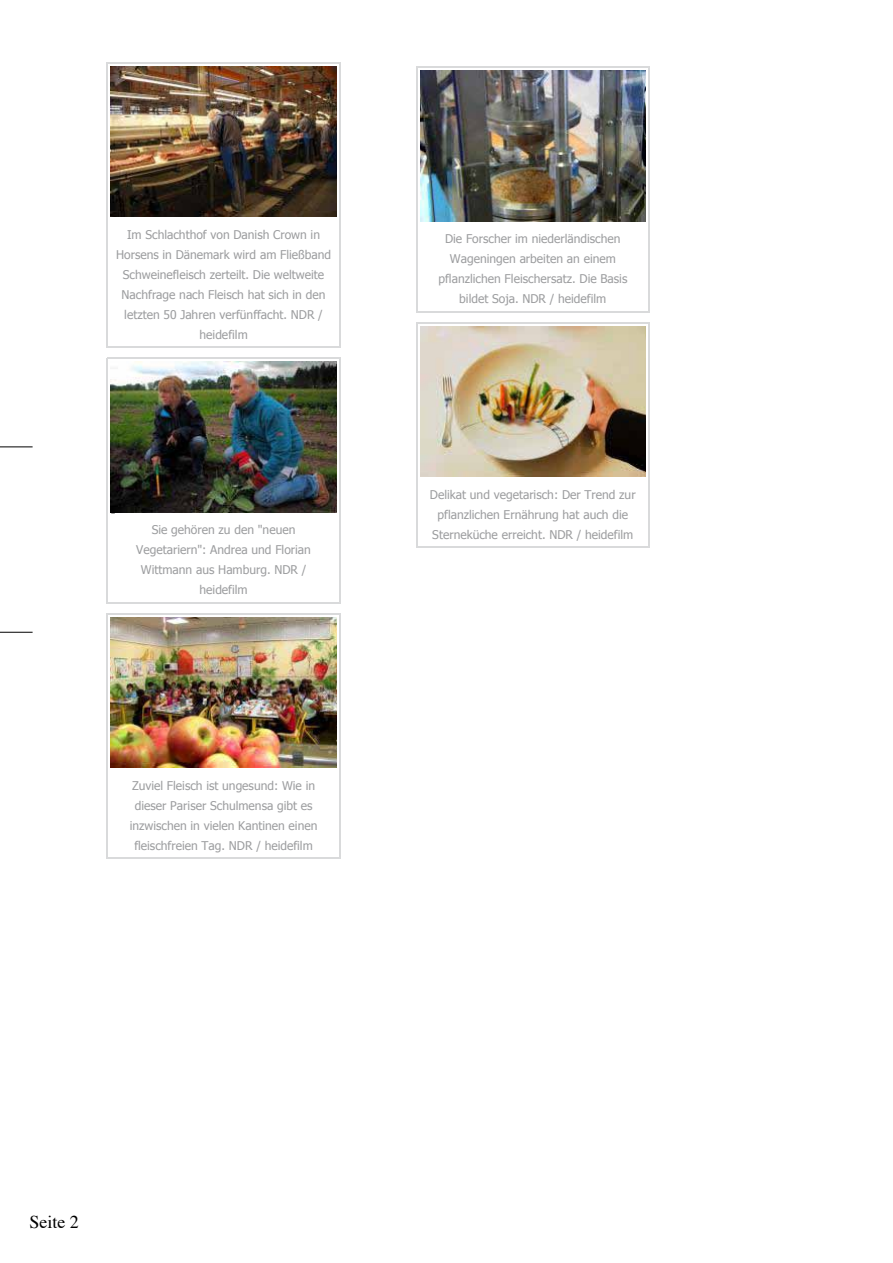
<style>
.page{position:relative;width:893px;height:1263px;background:#fff}
.page>*{position:absolute;margin:0;border:0;box-sizing:border-box;transform-origin:0 0}
.t1{font:18px "Times";color:#000}
.t2{font:13.05px "Tahoma";color:#000}
.t3{font:12px/20.1px "Tahoma";color:#9c9d9f;text-align:center}
</style>
<div class="page">
<hr style="left:0;top:632px;width:33px;height:1px;background:#000">
<hr style="left:0;top:446px;width:33px;height:1px;background:#000">
<hr style="left:107px;top:62px;width:233px;height:1px;background:#d9dadb">
<hr style="left:107px;top:347px;width:233px;height:1px;background:#d9dadb">
<hr style="left:107px;top:62px;width:1px;height:286px;background:#d9dadb">
<hr style="left:339px;top:62px;width:1px;height:286px;background:#d9dadb">
<hr style="left:107px;top:358px;width:233px;height:1px;background:#d9dadb">
<hr style="left:107px;top:602px;width:233px;height:1px;background:#d9dadb">
<hr style="left:107px;top:358px;width:1px;height:245px;background:#d9dadb">
<hr style="left:339px;top:358px;width:1px;height:245px;background:#d9dadb">
<hr style="left:107px;top:613px;width:233px;height:1px;background:#d9dadb">
<hr style="left:107px;top:858px;width:233px;height:1px;background:#d9dadb">
<hr style="left:107px;top:613px;width:1px;height:246px;background:#d9dadb">
<hr style="left:339px;top:613px;width:1px;height:246px;background:#d9dadb">
<img style="left:111px;top:66px;width:225px;height:151px">
<img style="left:111px;top:362px;width:225px;height:150px">
<img style="left:111px;top:617px;width:225px;height:150px">
<hr style="left:416px;top:67px;width:233px;height:1px;background:#d9dadb">
<hr style="left:416px;top:311px;width:233px;height:1px;background:#d9dadb">
<hr style="left:416px;top:67px;width:1px;height:245px;background:#d9dadb">
<hr style="left:648px;top:67px;width:1px;height:245px;background:#d9dadb">
<hr style="left:416px;top:322px;width:233px;height:1px;background:#d9dadb">
<hr style="left:416px;top:547px;width:233px;height:1px;background:#d9dadb">
<hr style="left:416px;top:322px;width:1px;height:226px;background:#d9dadb">
<hr style="left:648px;top:322px;width:1px;height:226px;background:#d9dadb">
<img style="left:420px;top:71px;width:225px;height:150px">
<img style="left:420px;top:326px;width:225px;height:151px">
<p class="t3" style="left:116px;top:224px;width:217px">Im Schlachthof von Danish Crown in Horsens in Dänemark wird am Fließband Schweinefleisch zerteilt. Die weltweite Nachfrage nach Fleisch hat sich in den letzten 50 Jahren verfünffacht. NDR / heidefilm</p>
<p class="t2" style="left:111px;top:504px;width:6px">-</p>
<p class="t3" style="left:136px;top:519px;width:176px">Sie gehören zu den "neuen<br>Vegetariern": Andrea und Florian<br>Wittmann aus Hamburg. NDR / heidefilm</p>
<p class="t3" style="left:130px;top:775px;width:189px">Zuviel Fleisch ist ungesund: Wie in dieser Pariser Schulmensa gibt es inzwischen in vielen Kantinen einen fleischfreien Tag. NDR / heidefilm</p>
<p class="t3" style="left:438px;top:228px;width:190px">Die Forscher im niederländischen Wageningen arbeiten an einem pflanzlichen Fleischersatz. Die Basis bildet Soja. NDR / heidefilm</p>
<p class="t3" style="left:430px;top:484px;width:207px">Delikat und vegetarisch: Der Trend zur pflanzlichen Ernährung hat auch die<br>Sterneküche erreicht. NDR / heidefilm</p>
<h1 class="t1" style="left:29px;top:1205px;width:51px">Seite 2</h1>
</div>
